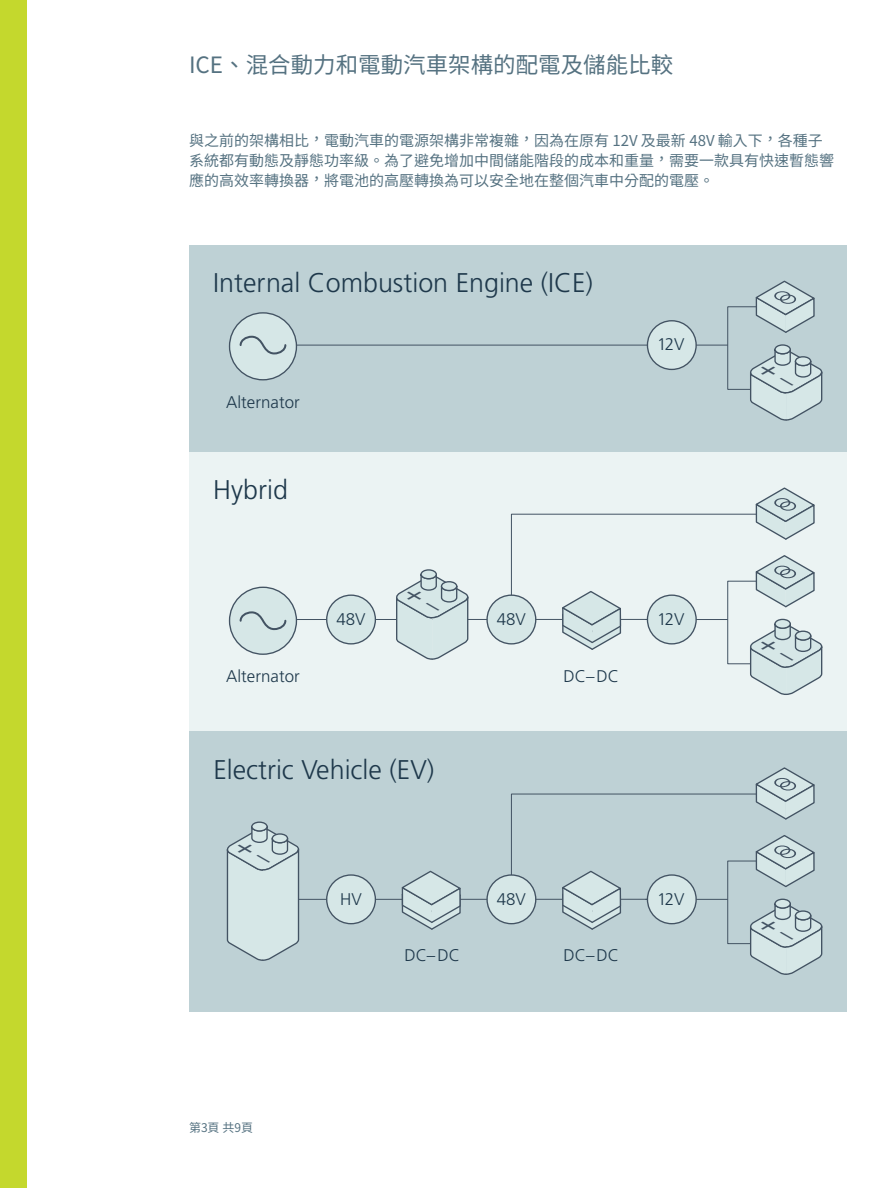
<style>
.page{position:relative;width:891px;height:1188px;background:#fff}
.page>*{position:absolute;margin:0;border:0;box-sizing:border-box;transform-origin:0 0}
.t1{font:300 27px "Frutiger LT Pro";color:#1e384b}
.P__Normal__10_14{font:22.5px "Noto Sans Hant";color:#557281}
.t2{font:300 16.95px "Frutiger LT Pro";color:#1e384b}
.P__Normal__10_14-2{font:15px/20.2px "Noto Sans Hant";color:#557281}
.t3{font:12px "Noto Sans Hant";color:#557281}
</style>
<div class="page">
<div style="left:0;top:0;width:27px;height:1188px;background:#c4d82d"></div>
<div style="left:189px;top:245px;width:657px;height:766px;background:#bed1d5"></div>
<div style="left:189px;top:452px;width:657px;height:279px;background:#ebf3f3"></div>
<div style="left:230px;top:587px;width:66px;height:67px;background:#d6e7e7;border-radius:50%"></div>
<div style="left:727px;top:306px;width:42px;height:84px;border:1px solid #435363"></div>
<svg style="left:754px;top:280px;width:61px;height:54px"></svg>
<svg style="left:775px;top:345px;width:15px;height:9px"></svg>
<div style="left:774px;top:344px;width:17px;height:10px;border:1px solid #435363;border-radius:50%"></div>
<hr style="left:288px;top:345px;width:440px;height:1px;background:#435363">
<div style="left:647px;top:321px;width:49px;height:48px;background:#d6e7e7;border-radius:50%"></div>
<div style="left:647px;top:320px;width:50px;height:50px;border:1px solid #435363;border-radius:50%"></div>
<div style="left:230px;top:313px;width:66px;height:67px;background:#d6e7e7;border-radius:50%"></div>
<div style="left:229px;top:312px;width:68px;height:68px;border:1px solid #435363;border-radius:50%"></div>
<hr style="left:299px;top:899px;width:357px;height:1px;background:#435363">
<svg style="left:400px;top:870px;width:63px;height:60px"></svg>
<div style="left:487px;top:875px;width:49px;height:49px;background:#d6e7e7;border-radius:50%"></div>
<div style="left:486px;top:874px;width:50px;height:50px;border:1px solid #435363;border-radius:50%"></div>
<div style="left:327px;top:875px;width:48px;height:49px;background:#d6e7e7;border-radius:50%"></div>
<div style="left:326px;top:874px;width:50px;height:50px;border:1px solid #435363;border-radius:50%"></div>
<div style="left:251px;top:822px;width:17px;height:10px;border:1px solid #435363;border-radius:50%"></div>
<svg style="left:239px;top:335px;width:48px;height:20px"></svg>
<svg style="left:239px;top:487px;width:584px;height:208px"></svg>
<svg style="left:748px;top:348px;width:75px;height:73px"></svg>
<svg style="left:511px;top:767px;width:312px;height:208px"></svg>
<svg style="left:226px;top:825px;width:75px;height:136px"></svg>
<p class="P__Normal__10_14" style="left:189px;top:52px;width:486px">ICE、混合動力和電動汽車架構的配電及儲能比較</p>
<p class="P__Normal__10_14-2" style="left:189px;top:130px;width:646px">與之前的架構相比，電動汽車的電源架構非常複雜，因為在原有 12V 及最新 48V 輸入下，各種子系統都有動態及靜態功率級。為了避免增加中間儲能階段的成本和重量，需要一款具有快速暫態響應的高效率轉換器，將電池的高壓轉換為可以安全地在整個汽車中分配的電壓。</p>
<p class="t1" style="left:213px;top:267px;width:381px">Internal Combustion Engine (ICE)</p>
<p class="t2" style="left:226px;top:392px;width:75px">Alternator</p>
<p class="t1" style="left:213px;top:474px;width:76px">Hybrid</p>
<p class="t2" style="left:657px;top:335px;width:29px">12V</p>
<p class="t2" style="left:226px;top:667px;width:75px">Alternator</p>
<p class="t2" style="left:336px;top:609px;width:31px">48V</p>
<p class="t1" style="left:213px;top:754px;width:222px">Electric Vehicle (EV)</p>
<p class="t2" style="left:497px;top:609px;width:31px">48V</p>
<p class="t2" style="left:657px;top:609px;width:29px">12V</p>
<p class="t2" style="left:564px;top:667px;width:57px">DC–DC</p>
<p class="t2" style="left:340px;top:889px;width:23px">HV</p>
<p class="t2" style="left:497px;top:889px;width:31px">48V</p>
<p class="t2" style="left:657px;top:889px;width:29px">12V</p>
<p class="t3" style="left:189px;top:1121px;width:66px">第3頁 共9頁</p>
<p class="t2" style="left:404px;top:945px;width:57px">DC–DC</p>
<p class="t2" style="left:564px;top:945px;width:57px">DC–DC</p>
</div>
